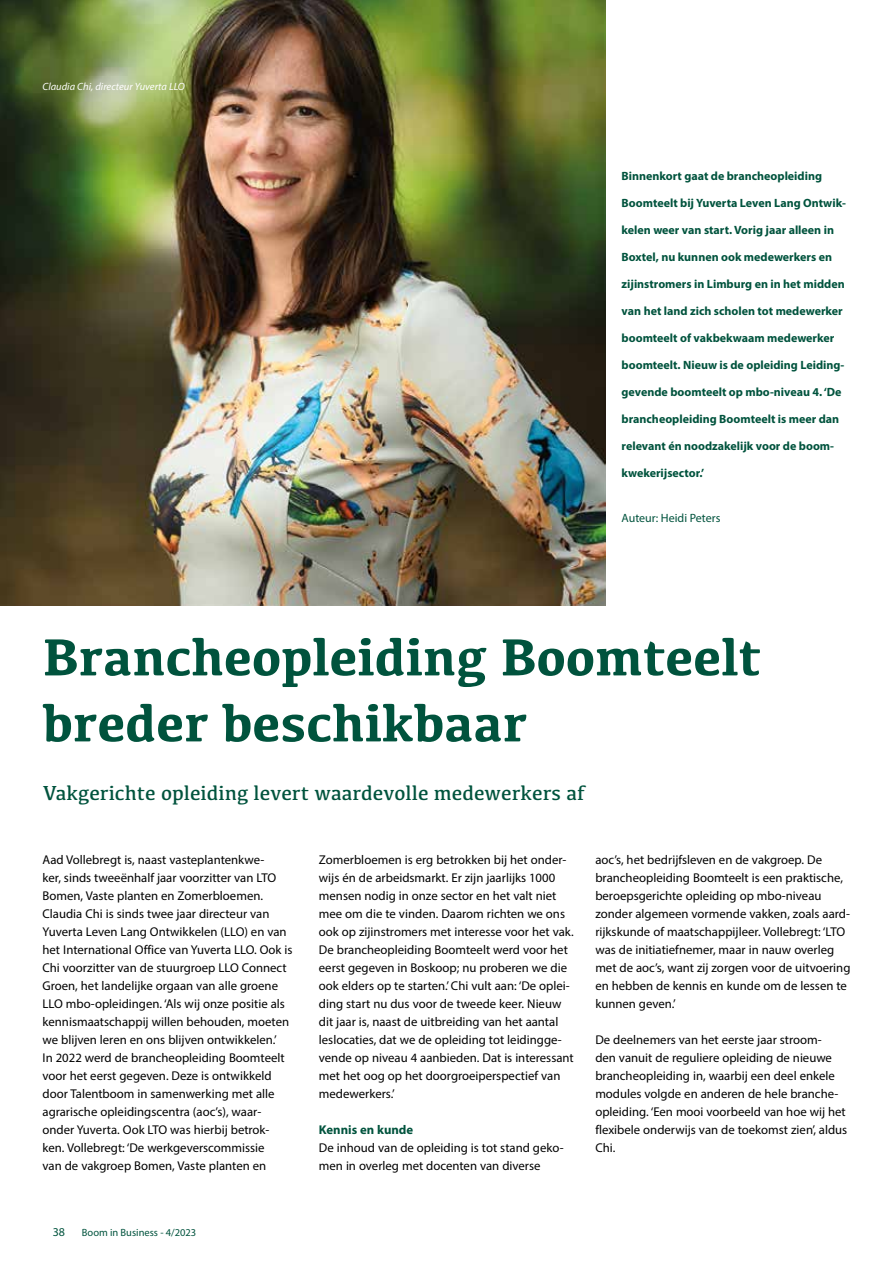
<style>
.page{position:relative;width:893px;height:1263px;background:#fff}
.page>*{position:absolute;margin:0;border:0;box-sizing:border-box;transform-origin:0 0}
.t1{font:700 54px/66px "Kefa";color:#00533d}
.t2{font:21px "Kefa";color:#00533d}
.t3{font:12.75px/18px "Myriad Pro";color:#000}
.t4{font:700 12.75px "Myriad Pro";color:#00533d}
.t5{font:700 12px "Myriad Pro";color:#00533d}
.t6{font:12px "Myriad Pro";color:#00533d}
.t7{font:italic 10.5px "Myriad Pro";color:#fff}
.t8{font:10.5px "Myriad Pro";color:#00533d}
</style>
<div class="page">
<img style="left:0;top:0;width:605px;height:605px">
<p class="t7" style="left:43px;top:80px;width:144px">Claudia Chi, directeur Yuverta LLO</p>
<p class="t5" style="left:622px;top:168px;width:202px">Binnenkort gaat de brancheopleiding</p>
<p class="t5" style="left:622px;top:195px;width:226px">Boomteelt bij Yuverta Leven Lang Ontwik-</p>
<p class="t5" style="left:622px;top:222px;width:214px">kelen weer van start. Vorig jaar alleen in</p>
<p class="t5" style="left:622px;top:249px;width:212px">Boxtel, nu kunnen ook medewerkers en</p>
<p class="t5" style="left:622px;top:276px;width:225px">zijinstromers in Limburg en in het midden</p>
<p class="t5" style="left:622px;top:303px;width:223px">van het land zich scholen tot medewerker</p>
<p class="t5" style="left:622px;top:330px;width:214px">boomteelt of vakbekwaam medewerker</p>
<p class="t5" style="left:622px;top:357px;width:224px">boomteelt. Nieuw is de opleiding Leiding-</p>
<p class="t5" style="left:622px;top:384px;width:221px">gevende boomteelt op mbo-niveau 4. ‘De</p>
<p class="t5" style="left:622px;top:411px;width:219px">brancheopleiding Boomteelt is meer dan</p>
<p class="t5" style="left:622px;top:438px;width:214px">relevant én noodzakelijk voor de boom-</p>
<p class="t5" style="left:622px;top:465px;width:84px">kwekerijsector.’</p>
<p class="t6" style="left:622px;top:511px;width:100px">Auteur: Heidi Peters</p>
<h1 class="t1" style="left:43px;top:621px;width:720px">Brancheopleiding Boomteelt breder beschikbaar</h1>
<h2 class="t2" style="left:43px;top:780px;width:543px">Vakgerichte opleiding levert waardevolle medewerkers af</h2>
<p class="t3" style="left:43px;top:851px;width:252px">Aad Vollebregt is, naast vasteplantenkwe-<br>ker, sinds tweeënhalf jaar voorzitter van LTO Bomen, Vaste planten en Zomerbloemen.<br>Claudia Chi is sinds twee jaar directeur van Yuverta Leven Lang Ontwikkelen (LLO) en van het International Office van Yuverta LLO. Ook is Chi voorzitter van de stuurgroep LLO Connect Groen, het landelijke orgaan van alle groene LLO mbo-opleidingen. ‘Als wij onze positie als kennismaatschappij willen behouden, moeten we blijven leren en ons blijven ontwikkelen.’<br>In 2022 werd de brancheopleiding Boomteelt voor het eerst gegeven. Deze is ontwikkeld door Talentboom in samenwerking met alle agrarische opleidingscentra (aoc’s), waar&shy;onder Yuverta. Ook LTO was hierbij betrok&shy;ken. Vollebregt: ‘De werkgeverscommissie<br>van de vakgroep Bomen, Vaste planten en</p>
<p class="t3" style="left:319px;top:851px;width:256px">Zomerbloemen is erg betrokken bij het onder&shy;wijs én de arbeidsmarkt. Er zijn jaarlijks 1000 mensen nodig in onze sector en het valt niet mee om die te vinden. Daarom richten we ons ook op zijinstromers met interesse voor het vak.<br>De brancheopleiding Boomteelt werd voor het eerst gegeven in Boskoop; nu proberen we die ook elders op te starten.’ Chi vult aan: ‘De oplei&shy;ding start nu dus voor de tweede keer. Nieuw dit jaar is, naast de uitbreiding van het aantal leslocaties, dat we de opleiding tot leidingge&shy;vende op niveau 4 aanbieden. Dat is interessant met het oog op het doorgroeiperspectief van medewerkers.’</p>
<p class="t4" style="left:319px;top:1121px;width:96px">Kennis en kunde</p>
<p class="t3" style="left:319px;top:1139px;width:246px">De inhoud van de opleiding is tot stand geko&shy;men in overleg met docenten van diverse</p>
<p class="t3" style="left:595px;top:851px;width:257px">aoc’s, het bedrijfsleven en de vakgroep. De brancheopleiding Boomteelt is een praktische, beroepsgerichte opleiding op mbo-niveau zonder algemeen vormende vakken, zoals aard&shy;rijkskunde of maatschappijleer. Vollebregt: ‘LTO was de initiatiefnemer, maar in nauw overleg met de aoc’s, want zij zorgen voor de uitvoering en hebben de kennis en kunde om de lessen te kunnen geven.’</p>
<p class="t3" style="left:595px;top:1031px;width:254px">De deelnemers van het eerste jaar stroom-<br>den vanuit de reguliere opleiding de nieuwe brancheopleiding in, waarbij een deel enkele modules volgde en anderen de hele branche&shy;opleiding. ‘Een mooi voorbeeld van hoe wij het flexibele onderwijs van de toekomst zien’, aldus Chi.</p>
<p class="t6" style="left:53px;top:1224px;width:14px">38</p>
<p class="t8" style="left:82px;top:1226px;width:116px">Boom in Business - 4/2023</p>
</div>
